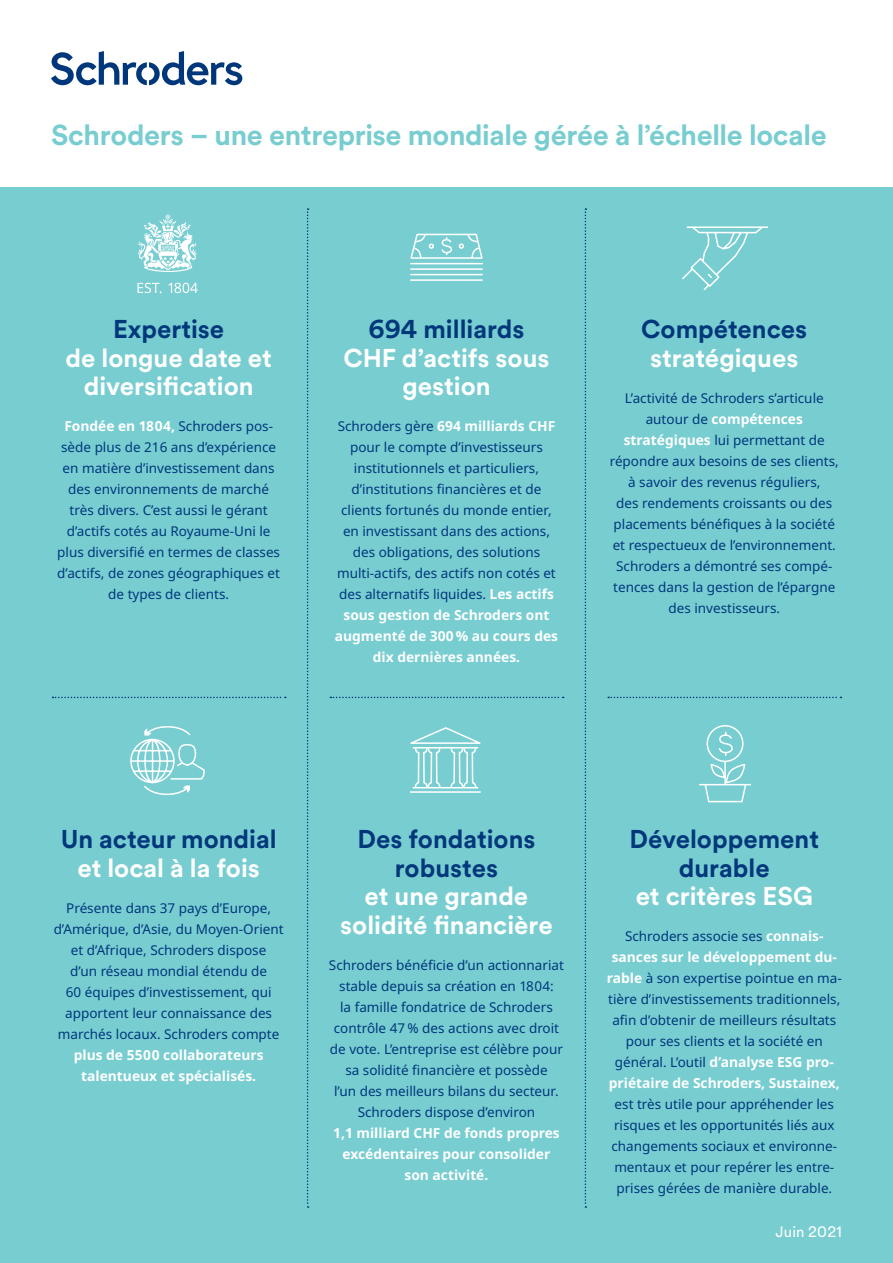
<style>
.page{position:relative;width:893px;height:1263px;background:#fff}
.page>*{position:absolute;margin:0;border:0;box-sizing:border-box;transform-origin:0 0}
.JB__Titel_cerulean{font:700 28.5px "Schroders Circular";letter-spacing:-.015em;color:#78cdd1}
.JB__Untertitel_Rubri{font:700 25.5px/28.5px "Schroders Circular";color:#fff;text-align:center}
.JB__Untertitel_Rubri-2{font:700 25.5px/28.5px "Schroders Circular";color:#00377b;text-align:center}
.t1{font:15px "Schroders Circular";letter-spacing:.01em;color:#fff}
.JB__Lauftext{font:700 13.8px/21px "Noto Sans";color:#fff;text-align:center}
.JB__Lauftext-2{font:13.5px/21px "Noto Sans";color:#00377b;text-align:center}
.s1{font-weight:400;font-size:13.5px;color:#00377b}
.s2{font-weight:700;font-size:13.8px;color:#fff}
</style>
<div class="page">
<div style="left:0;top:187px;width:893px;height:1076px;background:#78cdd1"></div>
<svg style="left:51px;top:51px;width:191px;height:34px"></svg>
<svg style="left:307px;top:208px;width:2px;height:1000px"></svg>
<svg style="left:53px;top:697px;width:233px;height:1px"></svg>
<svg style="left:330px;top:697px;width:234px;height:1px"></svg>
<svg style="left:608px;top:697px;width:233px;height:1px"></svg>
<svg style="left:585px;top:208px;width:1px;height:1000px"></svg>
<hr style="left:687px;top:226px;width:81px;height:2px;background:#fff">
<svg style="left:682px;top:226px;width:82px;height:65px"></svg>
<svg style="left:130px;top:726px;width:75px;height:70px"></svg>
<svg style="left:410px;top:233px;width:73px;height:48px"></svg>
<hr style="left:700px;top:784px;width:50px;height:1px;background:#fff">
<svg style="left:704px;top:725px;width:43px;height:78px"></svg>
<svg style="left:410px;top:727px;width:71px;height:62px"></svg>
<hr style="left:410px;top:791px;width:71px;height:2px;background:#fff">
<hr style="left:413px;top:747px;width:65px;height:1px;background:#fff">
<hr style="left:413px;top:787px;width:65px;height:1px;background:#fff">
<svg style="left:137px;top:283px;width:24px;height:10px"></svg>
<svg style="left:168px;top:283px;width:30px;height:10px"></svg>
<svg style="left:138px;top:214px;width:59px;height:58px"></svg>
<p class="JB__Titel_cerulean" style="left:51px;top:115px;width:777px">Schroders – une entreprise mondiale gérée à l’échelle locale</p>
<p class="JB__Untertitel_Rubri-2" style="left:113px;top:314px;width:113px">Expertise</p>
<p class="JB__Untertitel_Rubri" style="left:65px;top:342px;width:208px">de longue date et diversification</p>
<p class="JB__Lauftext" style="left:64px;top:416px;width:210px">Fondée en 1804, <span class="s1">Schroders pos-</span></p>
<p class="JB__Lauftext-2" style="left:57px;top:437px;width:224px">sède plus de 216 ans d’expérience en matière d’investissement dans des environnements de marché très divers. C’est aussi le gérant d’actifs cotés au Royaume-Uni le plus -diversifié en termes de classes d’actifs, de zones géographiques et de types de clients.</p>
<p class="JB__Untertitel_Rubri-2" style="left:368px;top:314px;width:158px">694 milliards</p>
<p class="JB__Untertitel_Rubri" style="left:343px;top:342px;width:208px">CHF d’actifs sous gestion</p>
<p class="JB__Lauftext" style="left:338px;top:416px;width:219px"><span class="s1">Schroders gère</span> 694 milliards CHF</p>
<p class="JB__Lauftext-2" style="left:337px;top:437px;width:220px">pour le compte d’investisseurs institutionnels et particuliers, -d’institutions financières et de clients fortunés du monde entier, en investissant dans des actions, des obligations, des solutions multi-actifs, des actifs non cotés et des alternatifs liquides. <span class="s2">Les actifs</span></p>
<p class="JB__Lauftext" style="left:335px;top:605px;width:225px">sous gestion de Schroders ont augmenté de 300 % au cours des dix dernières années.</p>
<p class="JB__Untertitel_Rubri-2" style="left:641px;top:314px;width:167px">Compétences</p>
<p class="JB__Untertitel_Rubri" style="left:650px;top:342px;width:150px">stratégiques</p>
<p class="JB__Lauftext-2" style="left:625px;top:387px;width:200px">L’activité de Schroders s’articule</p>
<p class="JB__Lauftext" style="left:646px;top:408px;width:159px"><span class="s1">autour de</span> compétences</p>
<p class="JB__Lauftext-2" style="left:610px;top:429px;width:231px"><span class="s2">stratégiques</span> lui permettant de répondre aux besoins de ses clients, à savoir des revenus réguliers,<br>des rendements croissants ou des placements bénéfiques à la société et respectueux de l’environnement.<br>Schroders a démontré ses compé&shy;tences dans la gestion de l’épargne des investisseurs.</p>
<p class="JB__Untertitel_Rubri-2" style="left:61px;top:824px;width:217px">Un acteur mondial</p>
<p class="JB__Untertitel_Rubri" style="left:77px;top:853px;width:184px">et local à la fois</p>
<p class="JB__Lauftext-2" style="left:54px;top:898px;width:231px">Présente dans 37 pays d’Europe, d’Amérique, d’Asie, du Moyen-Orient et d’Afrique, Schroders dispose<br>d’un réseau mondial étendu de<br>60 équipes d’investissement, qui apportent leur connaissance des marchés locaux. Schroders compte</p>
<p class="JB__Lauftext" style="left:74px;top:1045px;width:191px">plus de 5500 collaborateurs talentueux et spécialisés.</p>
<p class="JB__Untertitel_Rubri-2" style="left:357px;top:824px;width:179px">Des fondations</p>
<p class="JB__Untertitel_Rubri-2" style="left:395px;top:853px;width:105px">robustes</p>
<p class="JB__Untertitel_Rubri" style="left:365px;top:881px;width:165px">et une grande</p>
<p class="JB__Untertitel_Rubri" style="left:340px;top:910px;width:214px">solidité financière</p>
<p class="JB__Lauftext-2" style="left:329px;top:955px;width:237px">Schroders bénéficie d’un actionnariat stable depuis sa création en 1804:<br>la famille fondatrice de Schroders contrôle 47 % des actions avec droit de vote. L’entreprise est célèbre pour sa solidité financière et possède<br>l’un des meilleurs bilans du secteur.<br>Schroders dispose d’environ</p>
<p class="JB__Lauftext" style="left:333px;top:1123px;width:228px">1,1 milliard CHF de fonds propres excédentaires pour consolider son activité.</p>
<p class="JB__Untertitel_Rubri-2" style="left:630px;top:824px;width:191px">Développement durable</p>
<p class="JB__Untertitel_Rubri" style="left:636px;top:881px;width:179px">et critères ESG</p>
<p class="JB__Lauftext-2" style="left:625px;top:926px;width:200px">Schroders associe ses <span class="s2">connais-</span></p>
<p class="JB__Lauftext" style="left:612px;top:947px;width:227px">sances sur le développement du-</p>
<p class="JB__Lauftext-2" style="left:607px;top:968px;width:237px"><span class="s2">rable</span> à son expertise pointue en ma&shy;tière d’investissements traditionnels, afin d’obtenir de meilleurs résultats pour ses clients et la société en</p>
<p class="JB__Lauftext" style="left:609px;top:1052px;width:232px"><span class="s1">général. L’outil</span> d’analyse ESG pro&shy;priétaire de Schroders, Sustainex,</p>
<p class="JB__Lauftext-2" style="left:611px;top:1094px;width:227px">est très utile pour appréhender les risques et les opportunités liés aux changements sociaux et environne&shy;mentaux et pour repérer les entre&shy;prises gérées de manière durable.</p>
<p class="t1" style="left:776px;top:1222px;width:68px">Juin 2021</p>
</div>
